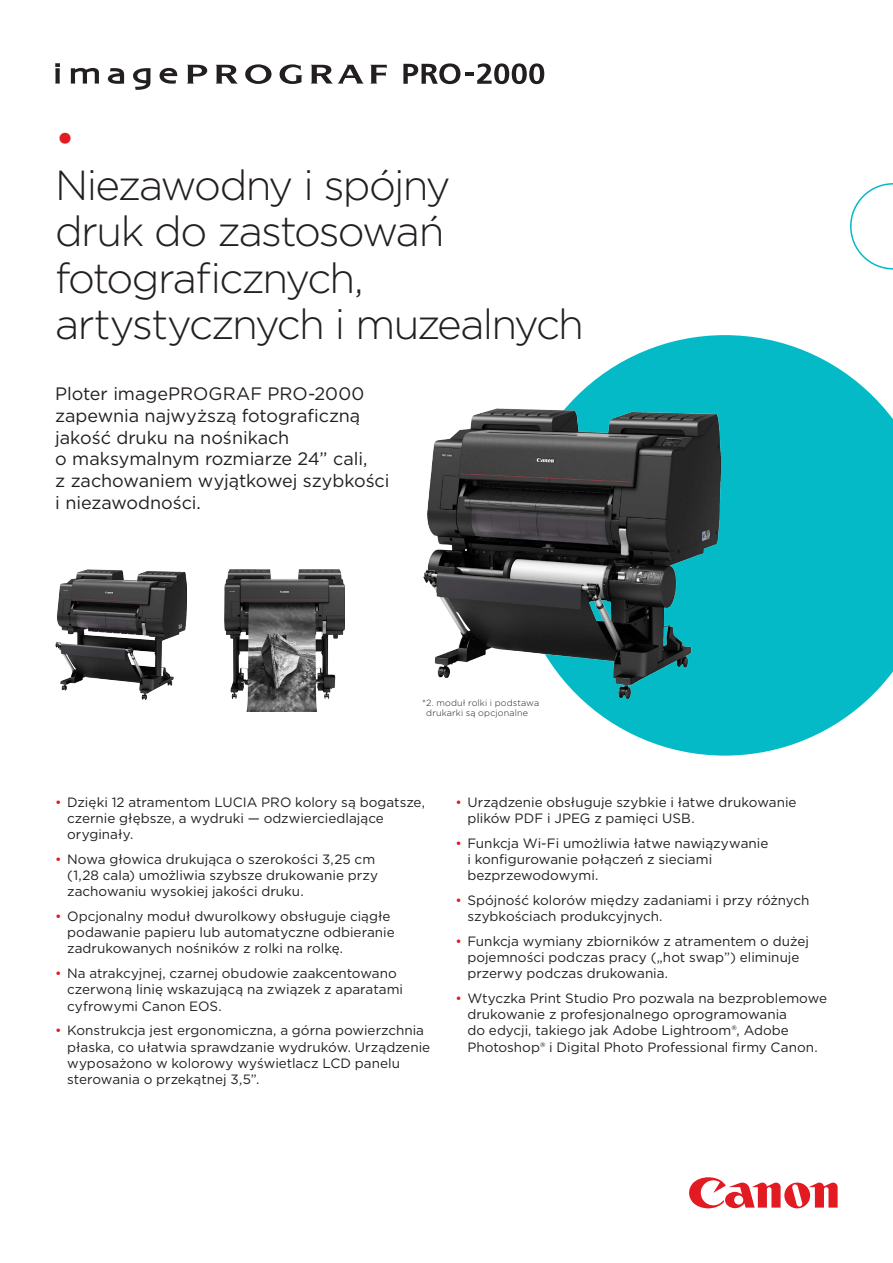
<style>
.page{position:relative;width:893px;height:1263px;background:#fff}
.page>*{position:absolute;margin:0;border:0;box-sizing:border-box;transform-origin:0 0}
.COVER_HEADER_MEDIUM{font:300 42px/46.5px "Gotham";letter-spacing:-.045em;color:#231f20}
.COVER_HEADER_SMALL{font:42px "Gotham";color:#e21a21}
.INTRO{font:18px/21.8px "Gotham";letter-spacing:-.005em;color:#231f20}
.t1{font:13.5px/16.2px "Gotham";color:#231f20}
.COVER_HEADER_SMALL-2{font:300 9px/10.5px "Gotham";letter-spacing:.015em;color:#231f20}
.s1{color:#e21a21}
</style>
<div class="page">
<svg style="left:689px;top:1177px;width:149px;height:31px"></svg>
<svg style="left:565px;top:335px;width:328px;height:421px;fill:#03bac6"></svg>
<svg style="left:850px;top:183px;width:43px;height:87px"></svg>
<img style="left:423px;top:408px;width:297px;height:291px">
<img style="left:55px;top:569px;width:132px;height:130px">
<img style="left:224px;top:569px;width:121px;height:143px">
<svg style="left:187px;top:65px;width:20px;height:19px"></svg>
<svg style="left:215px;top:65px;width:23px;height:19px"></svg>
<svg style="left:245px;top:64px;width:26px;height:20px"></svg>
<svg style="left:280px;top:64px;width:23px;height:20px"></svg>
<svg style="left:310px;top:65px;width:54px;height:19px"></svg>
<svg style="left:370px;top:65px;width:17px;height:19px"></svg>
<svg style="left:55px;top:63px;width:5px;height:21px"></svg>
<svg style="left:71px;top:68px;width:28px;height:16px"></svg>
<svg style="left:108px;top:68px;width:16px;height:16px"></svg>
<svg style="left:133px;top:68px;width:17px;height:22px"></svg>
<svg style="left:160px;top:68px;width:17px;height:16px"></svg>
<svg style="left:403px;top:63px;width:141px;height:21px"></svg>
<p class="COVER_HEADER_SMALL" style="left:55px;top:112px;width:22px">•</p>
<p class="COVER_HEADER_MEDIUM" style="left:55px;top:161px;width:530px">Niezawodny i spójny<br>druk do zastosowań fotograficznych, artystycznych i muzealnych</p>
<p class="INTRO" style="left:55px;top:382px;width:336px">Ploter imagePROGRAF PRO-2000 zapewnia najwyższą fotograficzną jakość druku na nośnikach<br>o maksymalnym rozmiarze 24” cali,<br>z zachowaniem wyjątkowej szybkości i niezawodności.</p>
<p class="COVER_HEADER_SMALL-2" style="left:426px;top:697px;width:114px;text-indent:-4px">*2. moduł rolki i podstawa drukarki są opcjonalne</p>
<p class="t1" style="left:67px;top:794px;width:359px;text-indent:-12px"><span class="s1">•</span> Dzięki 12 atramentom LUCIA PRO kolory są bogatsze, czernie głębsze, a wydruki — odzwierciedlające oryginały.</p>
<p class="t1" style="left:67px;top:851px;width:312px;text-indent:-12px"><span class="s1">•</span> Nowa głowica drukująca o szerokości 3,25 cm (1,28 cala) umożliwia szybsze drukowanie przy zachowaniu wysokiej jakości druku.</p>
<p class="t1" style="left:67px;top:908px;width:329px;text-indent:-12px"><span class="s1">•</span> Opcjonalny moduł dwurolkowy obsługuje ciągłe podawanie papieru lub automatyczne odbieranie zadrukowanych nośników z rolki na rolkę.</p>
<p class="t1" style="left:67px;top:965px;width:337px;text-indent:-12px"><span class="s1">•</span> Na atrakcyjnej, czarnej obudowie zaakcentowano czerwoną linię wskazującą na związek z aparatami cyfrowymi Canon EOS.</p>
<p class="t1" style="left:67px;top:1022px;width:365px;text-indent:-12px"><span class="s1">•</span> Konstrukcja jest ergonomiczna, a górna powierzchnia płaska, co ułatwia sprawdzanie wydruków. Urządzenie wyposażono w kolorowy wyświetlacz LCD panelu sterowania o przekątnej 3,5”.</p>
<p class="t1" style="left:467px;top:794px;width:331px;text-indent:-12px"><span class="s1">•</span> Urządzenie obsługuje szybkie i łatwe drukowanie plików PDF i JPEG z pamięci USB.</p>
<p class="t1" style="left:467px;top:835px;width:302px;text-indent:-12px"><span class="s1">•</span> Funkcja Wi-Fi umożliwia łatwe nawiązywanie i konfigurowanie połączeń z sieciami bezprzewodowymi.</p>
<p class="t1" style="left:467px;top:892px;width:344px;text-indent:-12px"><span class="s1">•</span> Spójność kolorów między zadaniami i przy różnych szybkościach produkcyjnych.</p>
<p class="t1" style="left:467px;top:933px;width:343px;text-indent:-12px"><span class="s1">•</span> Funkcja wymiany zbiorników z atramentem o dużej pojemności podczas pracy („hot swap”) eliminuje przerwy podczas drukowania.</p>
<p class="t1" style="left:467px;top:990px;width:361px;text-indent:-12px"><span class="s1">•</span> Wtyczka Print Studio Pro pozwala na bezproblemowe drukowanie z profesjonalnego oprogramowania<br>do edycji, takiego jak Adobe Lightroom®, Adobe Photoshop® i Digital Photo Professional firmy Canon.</p>
</div>
